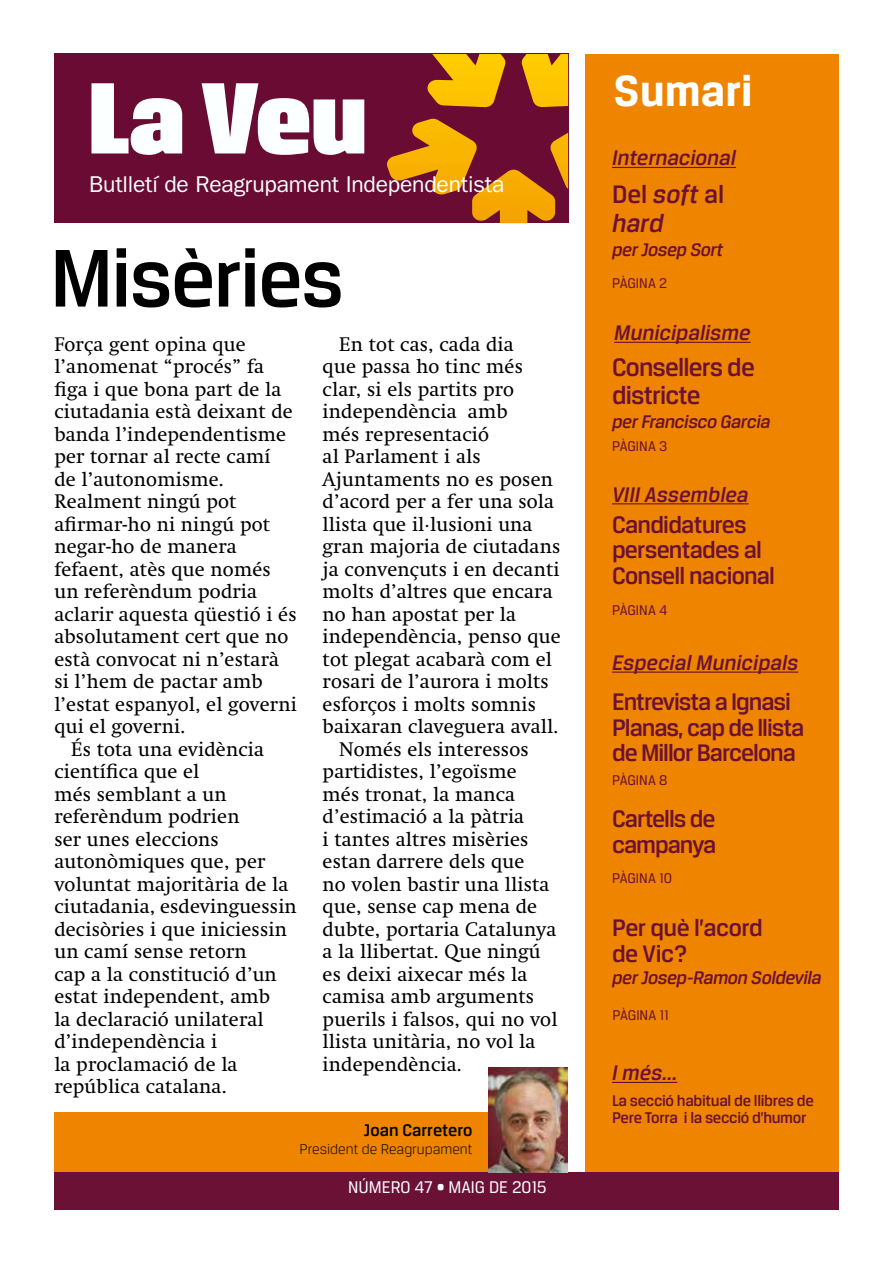
<style>
.page{position:relative;width:893px;height:1263px;background:#fff}
.page>*{position:absolute;margin:0;border:0;box-sizing:border-box;transform-origin:0 0}
.t1{font:108px "Breuer Headline";color:#fbffff}
.t2{font:500 87px "Breuer Text";letter-spacing:-.02em;color:#000}
.t3{font:700 46.5px "Breuer Text";color:#fff}
.t4{font:500 27px/28.5px "Breuer Text";letter-spacing:-.03em;color:#6a1135}
.t5{font:italic 500 27px/28.5px "Breuer Text";color:#6a1135}
.t6{font:500 25.5px/25.5px "Breuer Text";letter-spacing:-.04em;color:#6a1135}
.t7{font:500 25.5px/25.5px "Breuer Text";letter-spacing:-.02em;color:#6a1135}
.t8{font:22.95px "ITC Franklin Gothic Std";letter-spacing:-.01em;color:#fbffff}
.t9{font:italic 500 22.5px "Breuer Text";color:#6a1135}
.t10{font:19.5px "Swift";letter-spacing:.01em;color:#000}
.t11{font:italic 500 19.5px "Breuer Text";letter-spacing:-.02em;color:#6a1135}
.t12{font:18px "Breuer Text";color:#fff}
.t13{font:500 18px "Breuer Text";color:#000}
.t14{font:500 16.5px/16.5px "Breuer Text";letter-spacing:-.02em;color:#6a1135}
.t15{font:15px "Breuer Text";color:#6a1135}
.t16{font:300 15px "Breuer Text";color:#000}
.s1{font-style:normal}
</style>
<div class="page">
<div style="left:54px;top:54px;width:514px;height:169px;background:#690b33"></div>
<div style="left:54px;top:1172px;width:785px;height:38px;background:#6a1135"></div>
<img style="left:387px;top:54px;width:181px;height:169px">
<div style="left:54px;top:1112px;width:497px;height:60px;background:#ef8400"></div>
<img style="left:489px;top:1067px;width:79px;height:105px">
<div style="left:585px;top:54px;width:254px;height:1118px;background:#ef8400"></div>
<hr style="left:612px;top:1082px;width:65px;height:1px;background:#6a1135">
<hr style="left:612px;top:167px;width:124px;height:1px;background:#6a1135">
<hr style="left:614px;top:342px;width:136px;height:1px;background:#6a1135">
<hr style="left:612px;top:503px;width:137px;height:1px;background:#6a1135">
<hr style="left:612px;top:671px;width:186px;height:2px;background:#6a1135">
<h1 class="t1" style="left:88px;top:59px;width:281px">La Veu</h1>
<p class="t8" style="left:89px;top:171px;width:417px">Butlletí de Reagrupament Independentista</p>
<h2 class="t2" style="left:50px;top:231px;width:295px">Misèries</h2>
<p class="t10" style="left:54px;top:333px;width:193px">Força gent opina que</p>
<p class="t10" style="left:54px;top:355px;width:211px">l’anomenat “procés” fa</p>
<p class="t10" style="left:54px;top:378px;width:229px">figa i que bona part de la</p>
<p class="t10" style="left:54px;top:400px;width:240px">ciutadania està deixant de</p>
<p class="t10" style="left:54px;top:423px;width:233px">banda l’independentisme</p>
<p class="t10" style="left:54px;top:445px;width:218px">per tornar al recte camí</p>
<p class="t10" style="left:54px;top:468px;width:171px">de l’autonomisme.</p>
<p class="t10" style="left:54px;top:490px;width:184px">Realment ningú pot</p>
<p class="t10" style="left:54px;top:513px;width:217px">afirmar-ho ni ningú pot</p>
<p class="t10" style="left:54px;top:535px;width:184px">negar-ho de manera</p>
<p class="t10" style="left:54px;top:558px;width:218px">fefaent, atès que només</p>
<p class="t10" style="left:54px;top:580px;width:204px">un referèndum podria</p>
<p class="t10" style="left:54px;top:603px;width:244px">aclarir aquesta qüestió i és</p>
<p class="t10" style="left:54px;top:625px;width:235px">absolutament cert que no</p>
<p class="t10" style="left:54px;top:648px;width:226px">està convocat ni n’estarà</p>
<p class="t10" style="left:54px;top:670px;width:210px">si l’hem de pactar amb</p>
<p class="t10" style="left:54px;top:693px;width:244px">l’estat espanyol, el governi</p>
<p class="t10" style="left:54px;top:715px;width:132px">qui el governi.</p>
<p class="t10" style="left:71px;top:738px;width:195px">És tota una evidència</p>
<p class="t10" style="left:54px;top:760px;width:147px">científica que el</p>
<p class="t10" style="left:54px;top:783px;width:174px">més semblant a un</p>
<p class="t10" style="left:54px;top:805px;width:187px">referèndum podrien</p>
<p class="t10" style="left:54px;top:828px;width:166px">ser unes eleccions</p>
<p class="t10" style="left:54px;top:850px;width:212px">autonòmiques que, per</p>
<p class="t10" style="left:54px;top:873px;width:236px">voluntat majoritària de la</p>
<p class="t10" style="left:54px;top:895px;width:244px">ciutadania, esdevinguessin</p>
<p class="t10" style="left:54px;top:918px;width:234px">decisòries i que iniciessin</p>
<p class="t10" style="left:54px;top:940px;width:194px">un camí sense retorn</p>
<p class="t10" style="left:54px;top:963px;width:224px">cap a la constitució d’un</p>
<p class="t10" style="left:54px;top:985px;width:217px">estat independent, amb</p>
<p class="t10" style="left:54px;top:1008px;width:211px">la declaració unilateral</p>
<p class="t10" style="left:54px;top:1030px;width:164px">d’independència i</p>
<p class="t10" style="left:54px;top:1053px;width:185px">la proclamació de la</p>
<p class="t10" style="left:54px;top:1075px;width:174px">república catalana.</p>
<p class="t10" style="left:339px;top:333px;width:176px">En tot cas, cada dia</p>
<p class="t10" style="left:323px;top:355px;width:202px">que passa ho tinc més</p>
<p class="t10" style="left:323px;top:378px;width:193px">clar, si els partits pro</p>
<p class="t10" style="left:323px;top:400px;width:187px">independència amb</p>
<p class="t10" style="left:323px;top:423px;width:168px">més representació</p>
<p class="t10" style="left:323px;top:445px;width:160px">al Parlament i als</p>
<p class="t10" style="left:323px;top:468px;width:232px">Ajuntaments no es posen</p>
<p class="t10" style="left:323px;top:490px;width:233px">d’acord per a fer una sola</p>
<p class="t10" style="left:323px;top:513px;width:211px">llista que il·lusioni una</p>
<p class="t10" style="left:323px;top:535px;width:239px">gran majoria de ciutadans</p>
<p class="t10" style="left:323px;top:558px;width:238px">ja convençuts i en decanti</p>
<p class="t10" style="left:323px;top:580px;width:231px">molts d’altres que encara</p>
<p class="t10" style="left:323px;top:603px;width:195px">no han apostat per la</p>
<p class="t10" style="left:323px;top:625px;width:240px">independència, penso que</p>
<p class="t10" style="left:323px;top:648px;width:231px">tot plegat acabarà com el</p>
<p class="t10" style="left:323px;top:670px;width:228px">rosari de l’aurora i molts</p>
<p class="t10" style="left:323px;top:693px;width:215px">esforços i molts somnis</p>
<p class="t10" style="left:323px;top:715px;width:237px">baixaran claveguera avall.</p>
<p class="t10" style="left:339px;top:738px;width:191px">Només els interessos</p>
<p class="t10" style="left:323px;top:760px;width:195px">partidistes, l’egoïsme</p>
<p class="t10" style="left:323px;top:783px;width:194px">més tronat, la manca</p>
<p class="t10" style="left:323px;top:805px;width:203px">d’estimació a la pàtria</p>
<p class="t10" style="left:323px;top:828px;width:207px">i tantes altres misèries</p>
<p class="t10" style="left:323px;top:850px;width:203px">estan darrere dels que</p>
<p class="t10" style="left:323px;top:873px;width:228px">no volen bastir una llista</p>
<p class="t10" style="left:323px;top:895px;width:216px">que, sense cap mena de</p>
<p class="t10" style="left:323px;top:918px;width:235px">dubte, portaria Catalunya</p>
<p class="t10" style="left:323px;top:940px;width:219px">a la llibertat. Que ningú</p>
<p class="t10" style="left:323px;top:963px;width:206px">es deixi aixecar més la</p>
<p class="t10" style="left:323px;top:985px;width:213px">camisa amb arguments</p>
<p class="t10" style="left:323px;top:1008px;width:236px">puerils i falsos, qui no vol</p>
<p class="t10" style="left:323px;top:1030px;width:214px">llista unitària, no vol la</p>
<p class="t10" style="left:323px;top:1053px;width:141px">independència.</p>
<p class="t13" style="left:364px;top:1120px;width:110px">Joan Carretero</p>
<p class="t16" style="left:299px;top:1141px;width:174px">President de Reagrupament</p>
<p class="t12" style="left:348px;top:1177px;width:200px">NÚMERO 47 • MAIG DE 2015</p>
<h3 class="t3" style="left:614px;top:65px;width:140px">Sumari</h3>
<p class="t9" style="left:612px;top:146px;width:125px">Internacional</p>
<h3 class="t5" style="left:612px;top:180px;width:114px"><span class="s1">Del</span> soft <span class="s1">al </span>hard</h3>
<p class="t11" style="left:612px;top:239px;width:113px">per Josep Sort</p>
<p class="t15" style="left:612px;top:275px;width:57px">PÀGINA 2</p>
<p class="t9" style="left:614px;top:321px;width:138px">Municipalisme</p>
<h3 class="t4" style="left:612px;top:352px;width:144px">Consellers de districte</h3>
<p class="t11" style="left:612px;top:411px;width:160px">per Francisco Garcia</p>
<p class="t15" style="left:612px;top:438px;width:57px">PÀGINA 3</p>
<p class="t9" style="left:612px;top:482px;width:138px">VIII Assemblea</p>
<h3 class="t6" style="left:612px;top:511px;width:165px">Candidatures persentades al<br>Consell nacional</h3>
<p class="t15" style="left:612px;top:602px;width:57px">PÀGINA 4</p>
<p class="t9" style="left:612px;top:650px;width:188px">Especial Municipals</p>
<h3 class="t6" style="left:612px;top:689px;width:194px">Entrevista a Ignasi<br>Planas, cap de llista de Millor Barcelona</h3>
<p class="t15" style="left:612px;top:772px;width:57px">PÀGINA 8</p>
<h3 class="t6" style="left:612px;top:806px;width:106px">Cartells de campanya</h3>
<p class="t15" style="left:612px;top:870px;width:62px">PÀGINA 10</p>
<h3 class="t7" style="left:612px;top:915px;width:152px">Per què l’acord de Vic?</h3>
<p class="t11" style="left:612px;top:967px;width:211px">per Josep-Ramon Soldevila</p>
<p class="t15" style="left:612px;top:1007px;width:58px">PÀGINA 11</p>
<p class="t9" style="left:612px;top:1061px;width:67px">I més...</p>
<p class="t14" style="left:612px;top:1092px;width:203px">La secció habitual de llibres de<br>Pere Torra i la secció d’humor</p>
</div>
